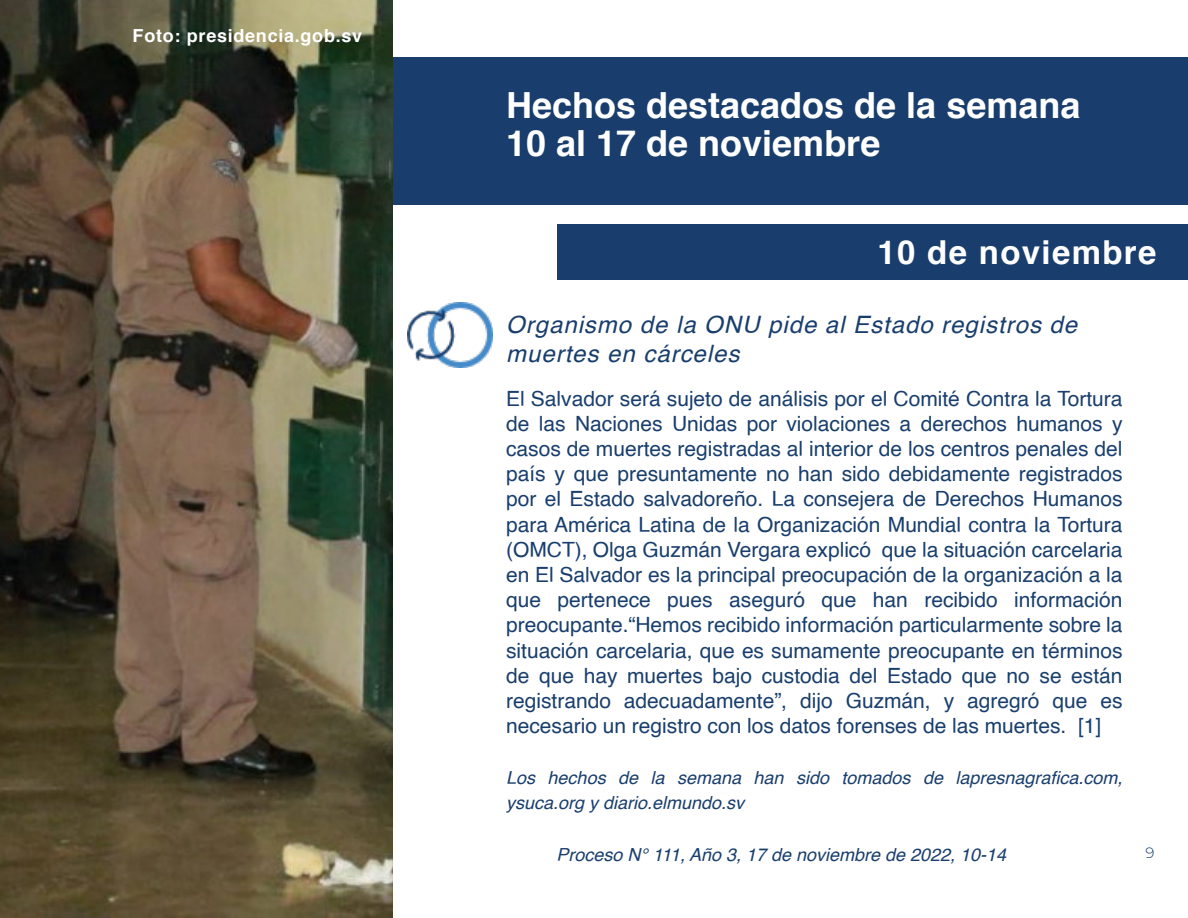
<style>
.page{position:relative;width:1188px;height:918px;background:#fff}
.page>*{position:absolute;margin:0;border:0;box-sizing:border-box;transform-origin:0 0}
.t1{font:700 36px/37.5px "Helvetica";color:#fff}
.t2{font:700 33px "Helvetica";letter-spacing:.04em;color:#fff}
.t3{font:italic 24px/28.8px "Helvetica";letter-spacing:.04em;color:#193e6d}
.t4{font:21px/25.2px "Helvetica";color:#193e6d;text-align:justify}
.t5{font:italic 18px/25.2px "Helvetica";color:#193e6d}
.t6{font:700 18px "Helvetica";letter-spacing:.04em;color:#fff}
.t7{font:300 15px "Montserrat";color:#193e6d}
</style>
<div class="page">
<div style="left:393px;top:58px;width:795px;height:146px;background:#193e6d"></div>
<div style="left:557px;top:225px;width:631px;height:54px;background:#193e6d"></div>
<img style="left:408px;top:303px;width:85px;height:64px">
<img style="left:0;top:0;width:393px;height:918px">
<p class="t6" style="left:133px;top:28px;width:231px">Foto: presidencia.gob.sv</p>
<h1 class="t1" style="left:506px;top:89px;width:576px">Hechos destacados de la semana<br>10 al 17 de noviembre</h1>
<h2 class="t2" style="left:877px;top:239px;width:280px">10 de noviembre</h2>
<p class="t3" style="left:506px;top:312px;width:573px">Organismo de la ONU pide al Estado registros de muertes en cárceles</p>
<p class="t4" style="left:506px;top:387px;width:618px">El Salvador será sujeto de análisis por el Comité Contra la Tortura de las Naciones Unidas por violaciones a derechos humanos y casos de muertes registradas al interior de los centros penales del país y que presuntamente no han sido debidamente registrados por el Estado salvadoreño. La consejera de Derechos Humanos para América Latina de la Organización Mundial contra la Tortura (OMCT), Olga Guzmán Vergara explicó que la situación carcelaria en El Salvador es la principal preocupación de la organización a la que pertenece pues aseguró que han recibido información preocupante.“Hemos recibido información particularmente sobre la situación carcelaria, que es sumamente preocupante en términos de que hay muertes bajo custodia del Estado que no se están registrando adecuadamente”, dijo Guzmán, y agregró que es necesario un registro con los datos forenses de las muertes. [1]</p>
<p class="t5" style="left:506px;top:766px;width:618px">Los hechos de la semana han sido tomados de lapresnagrafica.com, ysuca.org y diario.elmundo.sv</p>
<p class="t5" style="left:556px;top:843px;width:451px">Proceso N° 111, Año 3, 17 de noviembre de 2022, 10-14</p>
<p class="t7" style="left:1146px;top:844px;width:11px">9</p>
</div>
